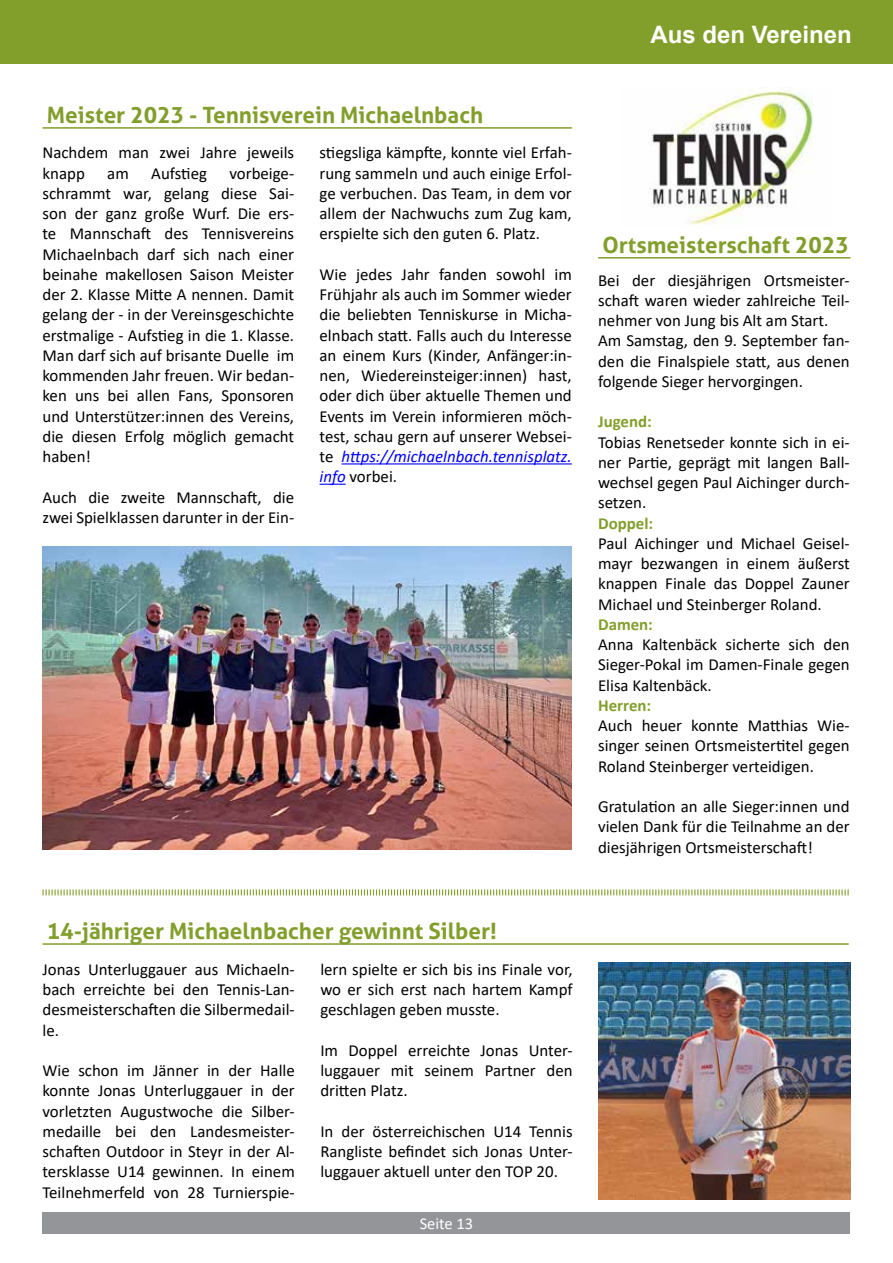
<style>
.page{position:relative;width:893px;height:1263px;background:#fff}
.page>*{position:absolute;margin:0;border:0;box-sizing:border-box;transform-origin:0 0}
.t1{font:700 24px "Arial";color:#fff}
.t2{font:700 22.5px "Aller";color:#829e2b}
.t3{font:16.8px/20.2px "Calibri";color:#000;text-align:justify}
.t4{font:700 16.8px "Calibri";color:#829e2b}
.t5{font:16.5px "Calibri";color:#fff}
.s1{font-style:italic;color:#00f}
</style>
<div class="page">
<div style="left:0;top:0;width:893px;height:64px;background:#829e2b"></div>
<div style="left:43px;top:1212px;width:807px;height:21px;background:#939598"></div>
<hr style="left:43px;top:127px;width:529px;height:2px;background:#829e2b">
<img style="left:649px;top:88px;width:164px;height:137px">
<hr style="left:342px;top:463px;width:230px;height:1px;background:#00f">
<svg style="left:320px;top:484px;width:26px;height:1px"></svg>
<img style="left:43px;top:546px;width:529px;height:303px">
<hr style="left:598px;top:257px;width:252px;height:2px;background:#829e2b">
<svg style="left:42px;top:889px;width:807px;height:7px"></svg>
<img style="left:598px;top:962px;width:252px;height:237px">
<hr style="left:43px;top:943px;width:806px;height:2px;background:#829e2b">
<h2 class="t2" style="left:47px;top:101px;width:438px">Meister 2023 - Tennisverein Michaelnbach</h2>
<p class="t3" style="left:43px;top:142px;width:253px">Nachdem man zwei Jahre jeweils knapp</p>
<p class="t3" style="left:320px;top:142px;width:254px">stiegsliga kämpfte, konnte viel Erfah&shy;rung sammeln und auch einige Erfol&shy;ge verbuchen. Das Team, in dem vor allem der Nachwuchs zum Zug kam, erspielte sich den guten 6. Platz.</p>
<p class="t3" style="left:320px;top:264px;width:254px">Wie jedes Jahr fanden sowohl im Frühjahr als auch im Sommer wieder die beliebten Tenniskurse in Micha&shy;elnbach statt. Falls auch du Interesse an einem Kurs (Kinder, Anfänger:in&shy;nen, Wiedereinsteiger:innen) hast, oder dich über aktuelle Themen und Events im Verein informieren möch&shy;test, schau gern auf unserer Websei&shy;te <span class="s1">https://michaelnbach.tennisplatz. info</span> vorbei.</p>
<p class="t3" style="left:107px;top:162px;width:23px">am</p>
<p class="t3" style="left:151px;top:162px;width:57px">Aufstieg</p>
<p class="t3" style="left:43px;top:162px;width:253px;text-indent:187px">vorbeige&shy;schrammt war, gelang diese Sai&shy;son der ganz große Wurf. Die ers&shy;te Mannschaft des Tennisvereins Michaelnbach darf sich nach einer beinahe makellosen Saison Meister der 2. Klasse Mitte A nennen. Damit gelang der - in der Vereinsgeschichte erstmalige - Aufstieg in die 1. Klasse.<br>Man darf sich auf brisante Duelle im kommenden Jahr freuen. Wir bedan&shy;ken uns bei allen Fans, Sponsoren und Unterstützer:innen des Vereins, die diesen Erfolg möglich gemacht haben!</p>
<p class="t3" style="left:43px;top:486px;width:253px">Auch die zweite Mannschaft, die zwei Spielklassen darunter in der Ein-</p>
<h1 class="t1" style="left:650px;top:18px;width:203px">Aus den Vereinen</h1>
<h2 class="t2" style="left:602px;top:231px;width:248px">Ortsmeisterschaft 2023</h2>
<p class="t3" style="left:598px;top:269px;width:253px;text-align:left">Bei der diesjährigen Ortsmeister&shy;schaft waren wieder zahlreiche Teil&shy;nehmer von Jung bis Alt am Start.<br>Am Samstag, den 9. September fan&shy;den die Finalspiele statt, aus denen folgende Sieger hervorgingen.</p>
<p class="t4" style="left:598px;top:410px;width:55px">Jugend:</p>
<p class="t3" style="left:598px;top:431px;width:253px">Tobias Renetseder konnte sich in ei&shy;ner Partie, geprägt mit langen Ball&shy;wechsel gegen Paul Aichinger durch&shy;setzen.</p>
<p class="t4" style="left:598px;top:511px;width:57px">Doppel:</p>
<p class="t3" style="left:598px;top:533px;width:253px">Paul Aichinger und Michael Geisel&shy;mayr bezwangen in einem äußerst knappen Finale das Doppel Zauner Michael und Steinberger Roland.</p>
<p class="t4" style="left:598px;top:612px;width:56px">Damen:</p>
<p class="t3" style="left:598px;top:634px;width:253px">Anna Kaltenbäck sicherte sich den Sieger-Pokal im Damen-Finale gegen Elisa Kaltenbäck.</p>
<p class="t4" style="left:598px;top:693px;width:55px">Herren:</p>
<p class="t3" style="left:598px;top:715px;width:253px">Auch heuer konnte Matthias Wie&shy;singer seinen Ortsmeistertitel gegen Roland Steinberger verteidigen.</p>
<p class="t3" style="left:598px;top:796px;width:253px">Gratulation an alle Sieger:innen und vielen Dank für die Teilnahme an der diesjährigen Ortsmeisterschaft!</p>
<h2 class="t2" style="left:47px;top:917px;width:451px">14-jähriger Michaelnbacher gewinnt Silber!</h2>
<p class="t3" style="left:43px;top:959px;width:254px">Jonas Unterluggauer aus Michaeln&shy;bach erreichte bei den Tennis-Lan&shy;desmeisterschaften die Silbermedail&shy;le.</p>
<p class="t3" style="left:43px;top:1060px;width:254px">Wie schon im Jänner in der Halle konnte Jonas Unterluggauer in der vorletzten Augustwoche die Silber&shy;medaille bei den Landesmeister&shy;schaften Outdoor in Steyr in der Al&shy;tersklasse U14 gewinnen. In einem Teilnehmerfeld von 28 Turnierspie-</p>
<p class="t3" style="left:320px;top:959px;width:254px">lern spielte er sich bis ins Finale vor, wo er sich erst nach hartem Kampf geschlagen geben musste.</p>
<p class="t3" style="left:320px;top:1040px;width:254px">Im Doppel erreichte Jonas Unter&shy;luggauer mit seinem Partner den dritten Platz.</p>
<p class="t3" style="left:320px;top:1121px;width:254px">In der österreichischen U14 Tennis Rangliste befindet sich Jonas Unter&shy;luggauer aktuell unter den TOP 20.</p>
<p class="t5" style="left:420px;top:1212px;width:55px">Seite 13</p>
</div>
